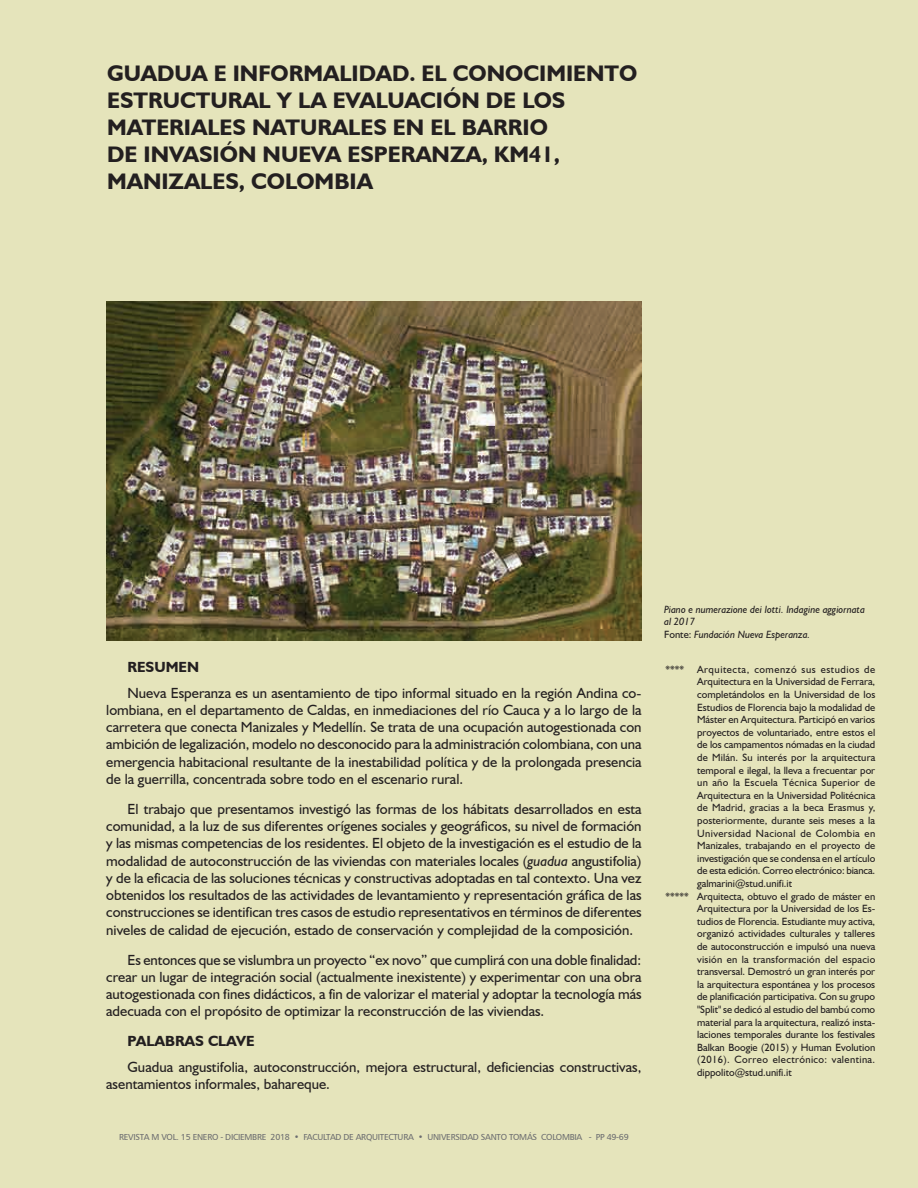
<style>
.page{position:relative;width:918px;height:1188px;background:#fff}
.page>*{position:absolute;margin:0;border:0;box-sizing:border-box;transform-origin:0 0}
.t1{font:700 22.5px/27px "Humanist 521 BT";color:#231f20}
.t2{font:14.7px/17.2px "Humanist 521 BT";color:#231f20;text-align:justify}
.t3{font:700 14.7px "Humanist 521 BT";color:#231f20}
.t4{font:10.5px "Humanist 521 BT";color:#231f20}
.t5{font:italic 10.5px/12.6px "Humanist 521 BT";color:#231f20}
.t6{font:10.5px "Humanist 521 BT";letter-spacing:.035em;color:#231f20}
.t7{font:10.5px "Humanist 521 BT";letter-spacing:.05em;color:#231f20}
.t8{font:10.5px "Humanist 521 BT";letter-spacing:.025em;color:#231f20}
.t9{font:10.5px "Humanist 521 BT";letter-spacing:.03em;color:#231f20}
.t10{font:8.7px "Humanist 777 BT Roman B";letter-spacing:-.03em;color:#6c6d70}
.s1{font-style:italic}
.s2{font-style:normal}
</style>
<div class="page">
<div style="left:1px;top:0;width:917px;height:1188px;background:#e5e4bb"></div>
<img style="left:106px;top:302px;width:536px;height:339px">
<h1 class="t1" style="left:107px;top:59px;width:532px">GUADUA E INFORMALIDAD. EL CONOCIMIENTO ESTRUCTURAL Y LA EVALUACIÓN DE LOS MATERIALES NATURALES EN EL BARRIO<br>DE INVASIÓN NUEVA ESPERANZA, KM41, MANIZALES, COLOMBIA</h1>
<p class="t3" style="left:128px;top:658px;width:73px">RESUMEN</p>
<p class="t2" style="left:106px;top:684px;width:537px;text-indent:21px">Nueva Esperanza es un asentamiento de tipo informal situado en la región Andina co&shy;lombiana, en el departamento de Caldas, en inmediaciones del río Cauca y a lo largo de la carretera que conecta Manizales y Medellín. Se trata de una ocupación autogestionada con ambición de legalización, modelo no desconocido para la administración colombiana, con una emergencia habitacional resultante de la inestabilidad política y de la prolongada presencia de la guerrilla, concentrada sobre todo en el escenario rural.</p>
<p class="t2" style="left:106px;top:800px;width:537px;text-indent:21px">El trabajo que presentamos investigó las formas de los hábitats desarrollados en esta comunidad, a la luz de sus diferentes orígenes sociales y geográficos, su nivel de formación y las mismas competencias de los residentes. El objeto de la investigación es el estudio de la modalidad de autoconstrucción de las viviendas con materiales locales (<span class="s1">guadua</span> angustifolia) y de la eficacia de las soluciones técnicas y constructivas adoptadas en tal contexto. Una vez obtenidos los resultados de las actividades de levantamiento y representación gráfica de las construcciones se identifican tres casos de estudio representativos en términos de diferentes niveles de calidad de ejecución, estado de conservación y complejidad de la composición.</p>
<p class="t2" style="left:106px;top:951px;width:537px;text-indent:21px">Es entonces que se vislumbra un proyecto “ex novo” que cumplirá con una doble finalidad: crear un lugar de integración social (actualmente inexistente) y experimentar con una obra autogestionada con fines didácticos, a fin de valorizar el material y adoptar la tecnología más adecuada con el propósito de optimizar la reconstrucción de las viviendas.</p>
<p class="t3" style="left:128px;top:1032px;width:129px">PALABRAS CLAVE</p>
<p class="t2" style="left:106px;top:1058px;width:537px;text-indent:21px">Guadua angustifolia, autoconstrucción, mejora estructural, deficiencias constructivas, asentamientos informales, bahareque.</p>
<p class="t10" style="left:119px;top:1132px;width:511px">REVISTA M VOL. 15 ENERO - DICIEMBRE 2018 • FACULTAD DE ARQUITECTURA • UNIVERSIDAD SANTO TOMÁS COLOMBIA - PP 49-69</p>
<p class="t5" style="left:664px;top:603px;width:202px">Piano e numerazione dei lotti. Indagine aggiornata al 2017<br><span class="s2">Fonte:</span> Fundación Nueva Esperanza.</p>
<p class="t7" style="left:666px;top:663px;width:211px">**** Arquitecta, comenzó sus estudios de</p>
<p class="t4" style="left:697px;top:675px;width:180px">Arquitectura en la Universidad de Ferrara,</p>
<p class="t4" style="left:697px;top:688px;width:180px">completándolos en la Universidad de los</p>
<p class="t4" style="left:697px;top:700px;width:180px">Estudios de Florencia bajo la modalidad de</p>
<p class="t4" style="left:697px;top:713px;width:180px">Máster en Arquitectura. Participó en varios</p>
<p class="t4" style="left:697px;top:726px;width:180px">proyectos de voluntariado, entre estos el</p>
<p class="t4" style="left:697px;top:738px;width:180px">de los campamentos nómadas en la ciudad</p>
<p class="t4" style="left:697px;top:751px;width:180px">de Milán. Su interés por la arquitectura</p>
<p class="t4" style="left:697px;top:763px;width:180px">temporal e ilegal, la lleva a frecuentar por</p>
<p class="t9" style="left:697px;top:776px;width:180px">un año la Escuela Técnica Superior de</p>
<p class="t4" style="left:697px;top:789px;width:180px">Arquitectura en la Universidad Politécnica</p>
<p class="t4" style="left:697px;top:801px;width:180px">de Madrid, gracias a la beca Erasmus y,</p>
<p class="t4" style="left:697px;top:814px;width:180px">posteriormente, durante seis meses a la</p>
<p class="t6" style="left:697px;top:826px;width:180px">Universidad Nacional de Colombia en</p>
<p class="t4" style="left:697px;top:839px;width:180px">Manizales, trabajando en el proyecto de</p>
<p class="t4" style="left:697px;top:852px;width:180px">investigación que se condensa en el artículo</p>
<p class="t4" style="left:697px;top:864px;width:180px">de esta edición. Correo electrónico: bianca.</p>
<p class="t4" style="left:697px;top:877px;width:97px">galmarini@stud.unifi.it</p>
<p class="t4" style="left:666px;top:889px;width:211px">***** Arquitecta, obtuvo el grado de máster en</p>
<p class="t4" style="left:697px;top:902px;width:180px">Arquitectura por la Universidad de los Es-</p>
<p class="t4" style="left:697px;top:915px;width:180px">tudios de Florencia. Estudiante muy activa,</p>
<p class="t4" style="left:697px;top:927px;width:179px">organizó actividades culturales y talleres</p>
<p class="t4" style="left:697px;top:940px;width:180px">de autoconstrucción e impulsó una nueva</p>
<p class="t8" style="left:697px;top:952px;width:180px">visión en la transformación del espacio</p>
<p class="t4" style="left:697px;top:965px;width:180px">transversal. Demostró un gran interés por</p>
<p class="t4" style="left:697px;top:978px;width:180px">la arquitectura espontánea y los procesos</p>
<p class="t4" style="left:697px;top:990px;width:180px">de planificación participativa. Con su grupo</p>
<p class="t4" style="left:697px;top:1003px;width:180px">"Split" se dedicó al estudio del bambú como</p>
<p class="t4" style="left:697px;top:1015px;width:180px">material para la arquitectura, realizó insta-</p>
<p class="t4" style="left:697px;top:1028px;width:180px">laciones temporales durante los festivales</p>
<p class="t4" style="left:697px;top:1041px;width:180px">Balkan Boogie (2015) y Human Evolution</p>
<p class="t6" style="left:697px;top:1053px;width:180px">(2016). Correo electrónico: valentina.</p>
<p class="t4" style="left:697px;top:1066px;width:96px">dippolito@stud.unifi.it</p>
</div>
